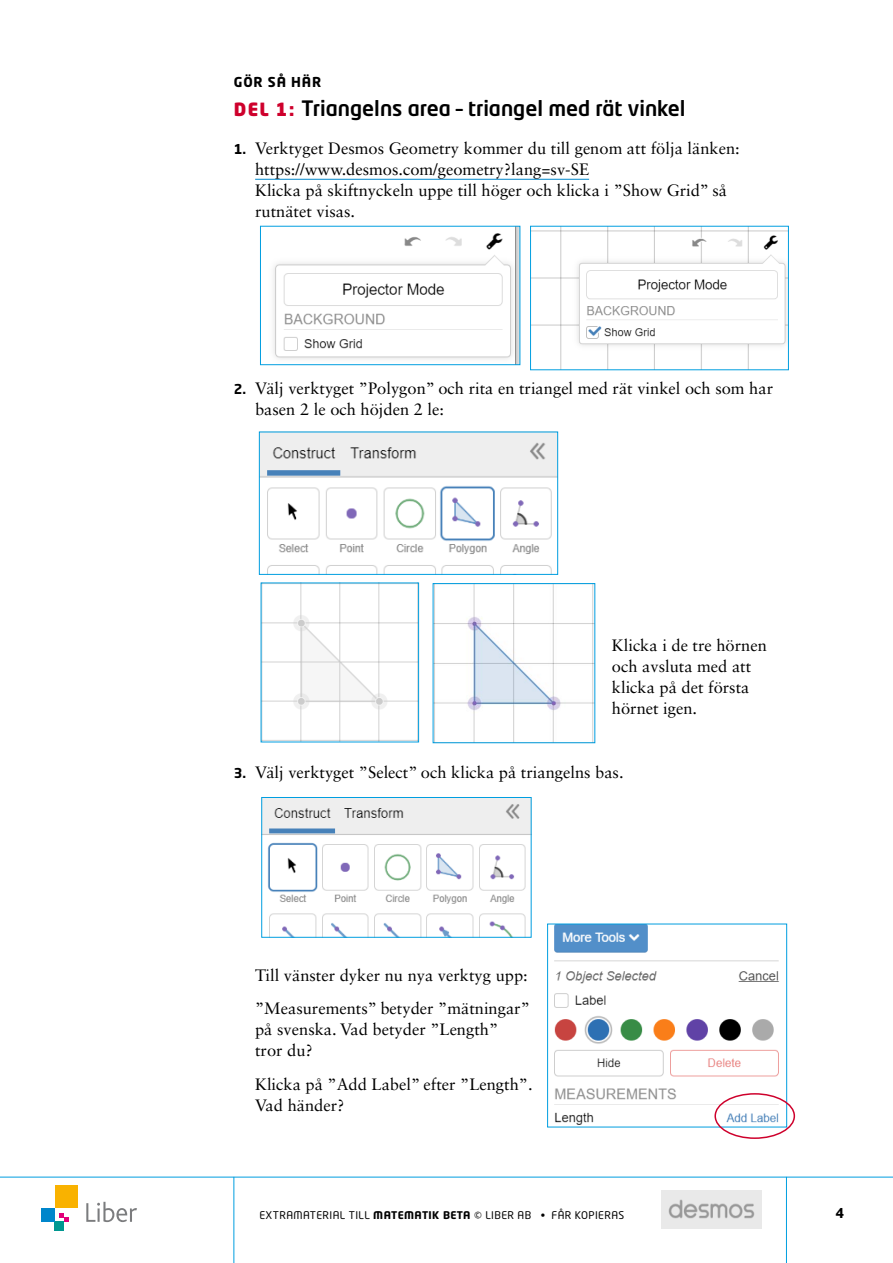
<style>
.page{position:relative;width:893px;height:1263px;background:#fff}
.page>*{position:absolute;margin:0;border:0;box-sizing:border-box;transform-origin:0 0}
.t1{font:500 21px "Neo Tech Std";color:#000}
.t2{font:16.5px/21px "Sabon LT Std";color:#000}
.t3{font:700 13.5px "Neo Tech Std";letter-spacing:.06em;color:#000}
.t4{font:10.5px "Neo Tech Std";letter-spacing:.04em;color:#000}
.s1{font-weight:900;font-size:18px;color:#ce002c}
.s2{font-family:"Neo Tech Std";font-weight:700;font-size:13.5px}
.s3{font-weight:700}
</style>
<div class="page">
<hr style="left:0;top:1177px;width:893px;height:1px;background:#009ee0">
<hr style="left:234px;top:1177px;width:1px;height:86px;background:#009ee0">
<hr style="left:786px;top:1177px;width:1px;height:86px;background:#009ee0">
<div style="left:55px;top:1222px;width:9px;height:9px;background:#009790"></div>
<div style="left:41px;top:1208px;width:14px;height:14px;background:#0086cb"></div>
<div style="left:55px;top:1185px;width:22px;height:23px;background:#f9b200"></div>
<svg style="left:59px;top:1213px;width:9px;height:9px"></svg>
<svg style="left:86px;top:1202px;width:51px;height:20px"></svg>
<img style="left:661px;top:1191px;width:100px;height:37px">
<hr style="left:255px;top:179px;width:334px;height:1px;background:#0086cb">
<img style="left:273px;top:228px;width:245px;height:135px">
<div style="left:260px;top:226px;width:260px;height:139px;border:1px solid #009ee0"></div>
<img style="left:532px;top:228px;width:255px;height:140px">
<div style="left:530px;top:226px;width:259px;height:144px;border:1px solid #009ee0"></div>
<img style="left:435px;top:585px;width:158px;height:156px">
<div style="left:433px;top:583px;width:162px;height:160px;border:1px solid #009ee0"></div>
<img style="left:263px;top:585px;width:154px;height:155px">
<img style="left:261px;top:434px;width:295px;height:139px">
<div style="left:259px;top:432px;width:299px;height:143px;border:1px solid #009ee0"></div>
<img style="left:263px;top:799px;width:266px;height:137px">
<div style="left:261px;top:797px;width:270px;height:141px;border:1px solid #009ee0"></div>
<img style="left:554px;top:926px;width:231px;height:199px">
<div style="left:547px;top:924px;width:240px;height:203px;border:1px solid #009ee0"></div>
<div style="left:714px;top:1093px;width:81px;height:46px;border:2px solid #ce002c;border-radius:50%"></div>
<p class="t3" style="left:234px;top:73px;width:89px">GÖR SÅ HÄR</p>
<p class="t1" style="left:234px;top:95px;width:453px"><span class="s1">DEL 1:</span> Triangelns area – triangel med rät vinkel</p>
<p class="t2" style="left:255px;top:137px;width:486px;text-indent:-21px"><span class="s2">1.</span> Verktyget Desmos Geometry kommer du till genom att följa länken: https://www.desmos.com/geometry?lang=sv-SE<br>Klicka på skiftnyckeln uppe till höger och klicka i ”Show Grid” så rutnätet visas.</p>
<p class="t2" style="left:255px;top:378px;width:519px;text-indent:-21px"><span class="s2">2.</span> Välj verktyget ”Polygon” och rita en triangel med rät vinkel och som har basen 2 le och höjden 2 le:</p>
<p class="t2" style="left:612px;top:635px;width:156px">Klicka i de tre hörnen och avsluta med att klicka på det första hörnet igen.</p>
<p class="t2" style="left:234px;top:761px;width:391px"><span class="s2">3.</span> Välj verktyget ”Select” och klicka på triangelns bas.</p>
<p class="t2" style="left:255px;top:958px;width:276px;line-height:33.8px">Till vänster dyker nu nya verktyg upp: ”Measurements” betyder ”mätningar”</p>
<p class="t2" style="left:255px;top:1019px;width:245px">på svenska. Vad betyder ”Length” tror du?</p>
<p class="t2" style="left:255px;top:1074px;width:279px">Klicka på ”Add Label” efter ”Length”.<br>Vad händer?</p>
<p class="t4" style="left:259px;top:1208px;width:367px">EXTRAMATERIAL TILL <span class="s3">MATEMATIK BETA</span> © LIBER AB • FÅR KOPIERAS</p>
<p class="t3" style="left:835px;top:1204px;width:10px">4</p>
</div>
